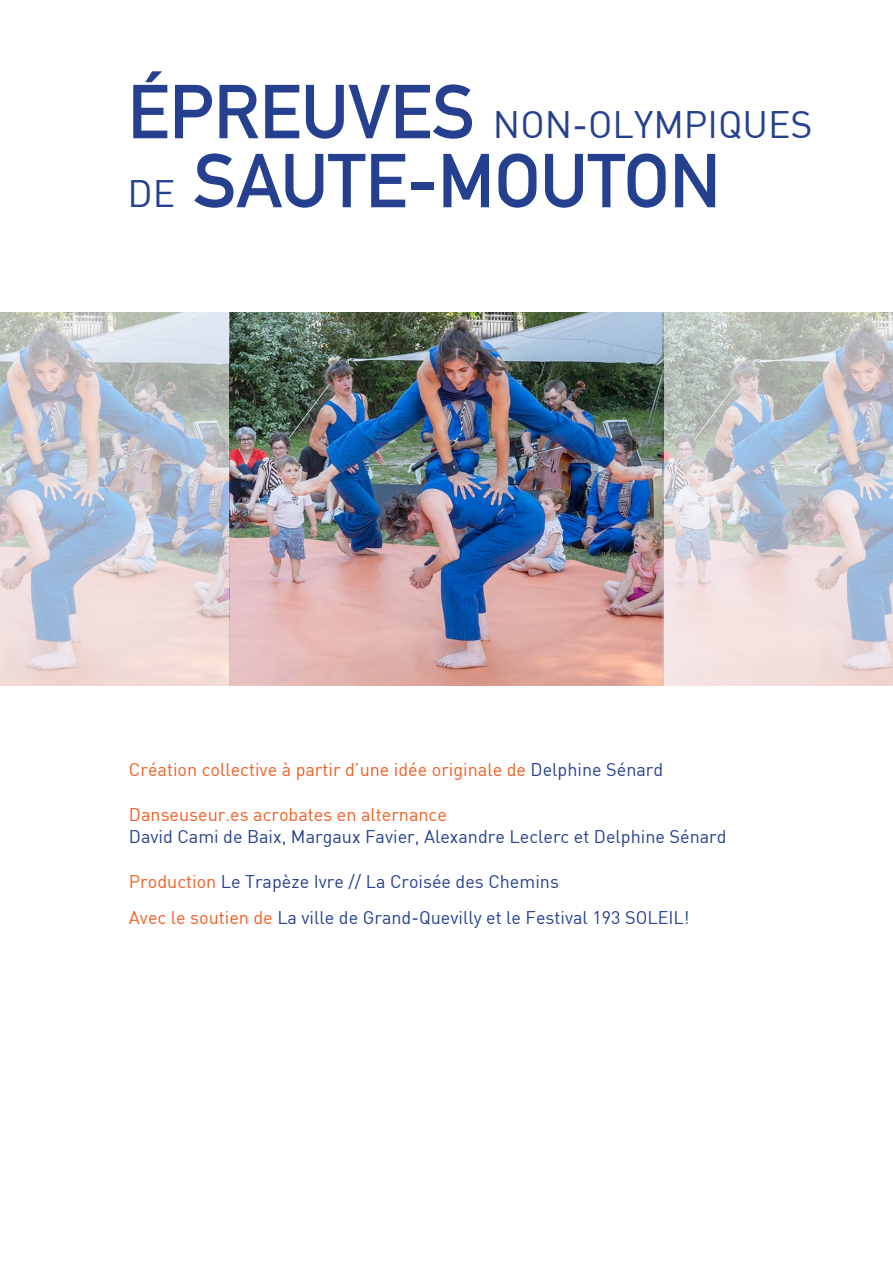
<style>
.page{position:relative;width:893px;height:1263px;background:#fff}
.page>*{position:absolute;margin:0;border:0;box-sizing:border-box;transform-origin:0 0}
.t1{font:700 75px "DIN Alternate";color:#25408f}
.t2{font:37.5px "DIN";color:#25408f}
.t3{font:18px/36px "DIN";color:#25408f}
.t4{font:18px "DIN";color:#f15d23}
.s1{font-family:"DIN Alternate";font-weight:700;font-size:75px}
.s2{font-family:"DIN";font-weight:400;font-size:37.5px}
.s3{color:#25408f}
.s4{color:#f15d23}
</style>
<div class="page">
<img style="left:0;top:313px;width:893px;height:373px">
<h2 class="t2" style="left:128px;top:101px;width:686px"><span class="s1">ÉPREUVES</span> NON-OLYMPIQUES</h2>
<h1 class="t1" style="left:128px;top:124px;width:595px"><span class="s2">DE</span> SAUTE-MOUTON</h1>
<p class="t4" style="left:129px;top:758px;width:536px">Création collective à partir d’une idée originale de <span class="s3">Delphine Sénard</span></p>
<p class="t4" style="left:129px;top:803px;width:319px">Danseuseur.es acrobates en alternance</p>
<p class="t3" style="left:129px;top:818px;width:599px">David Cami de Baix, Margaux Favier, Alexandre Leclerc et Delphine Sénard</p>
<p class="t3" style="left:129px;top:863px;width:562px"><span class="s4">Production</span> Le Trapèze Ivre // La Croisée des Chemins<br><span class="s4">Avec le soutien de</span> La ville de Grand-Quevilly et le Festival 193 SOLEIL!</p>
</div>
